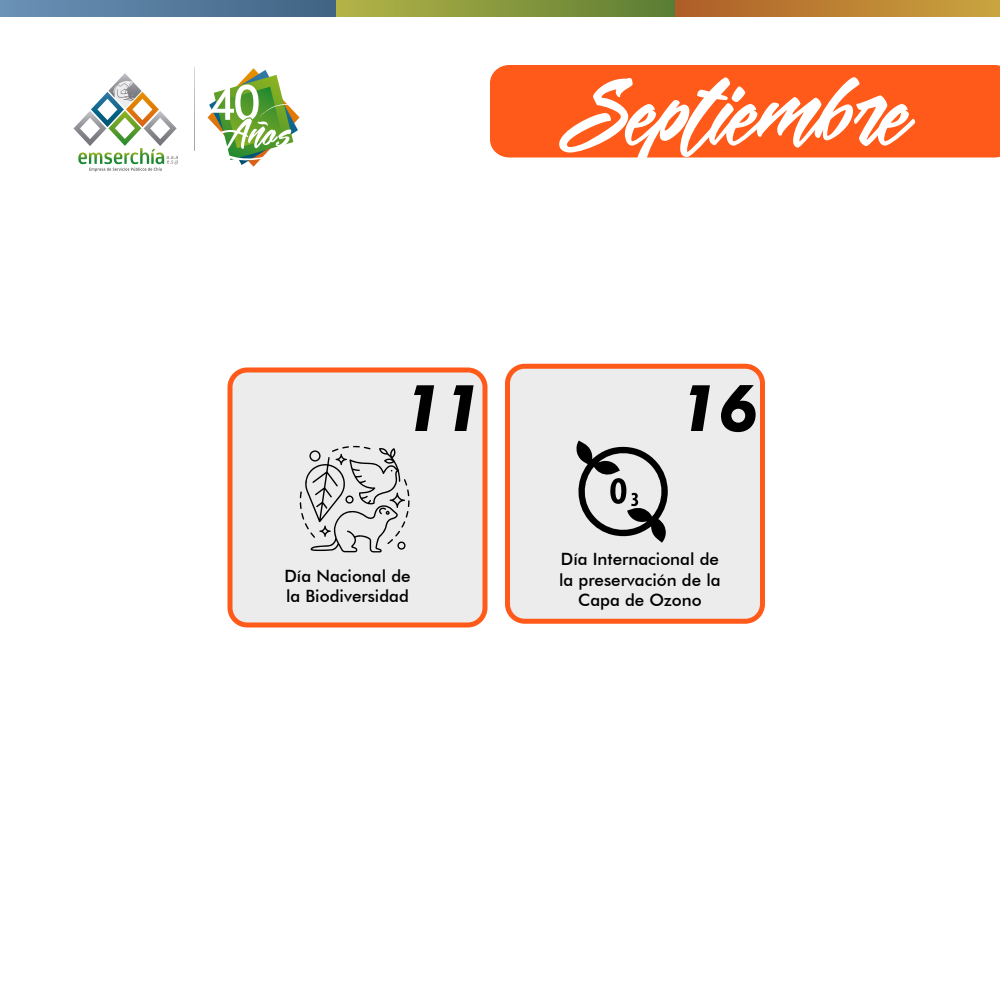
<style>
.page{position:relative;width:1000px;height:1000px;background:#fff}
.page>*{position:absolute;margin:0;border:0;box-sizing:border-box;transform-origin:0 0}
.t1{font:90px "Mekar Scriptfree";letter-spacing:-.01em;color:#fff}
.t2{font:italic 700 64.5px "Futura BT";color:#000}
.t3{font:500 17px/20.4px "Futura BT";color:#000}
</style>
<div class="page">
<div style="left:490px;top:65px;width:510px;height:93px;background:#ff5a19"></div>
<div style="left:0;top:0;width:336px;height:17px;background:linear-gradient(to right,#6b92b6,#406383)"></div>
<div style="left:336px;top:0;width:339px;height:17px;background:linear-gradient(to right,#b5b447,#5a7d35)"></div>
<div style="left:675px;top:0;width:325px;height:17px;background:linear-gradient(to right,#af5d27,#c9a53f)"></div>
<svg style="left:74px;top:73px;width:104px;height:99px"></svg>
<svg style="left:194px;top:67px;width:1px;height:84px"></svg>
<svg style="left:207px;top:68px;width:93px;height:99px"></svg>
<div style="left:230px;top:370px;width:255px;height:255px;background:#ececec;border-radius:17px"></div>
<div style="left:228px;top:367px;width:260px;height:260px;border:5px solid #ff5a19;border-radius:17px"></div>
<div style="left:508px;top:366px;width:254px;height:255px;background:#ececec;border-radius:17px"></div>
<div style="left:505px;top:364px;width:260px;height:260px;border:5px solid #ff5a19;border-radius:17px"></div>
<svg style="left:300px;top:446px;width:110px;height:107px"></svg>
<svg style="left:576px;top:441px;width:92px;height:102px"></svg>
<h1 class="t1" style="left:559px;top:77px;width:352px">S eptiembre</h1>
<h2 class="t2" style="left:404px;top:369px;width:80px">11</h2>
<h2 class="t2" style="left:680px;top:369px;width:80px">16</h2>
<p class="t3" style="left:284px;top:566px;width:128px">Día Nacional de la Biodiversidad</p>
<p class="t3" style="left:559px;top:549px;width:163px;text-align:center">Día Internacional de la preservación de la<br>Capa de Ozono</p>
</div>
